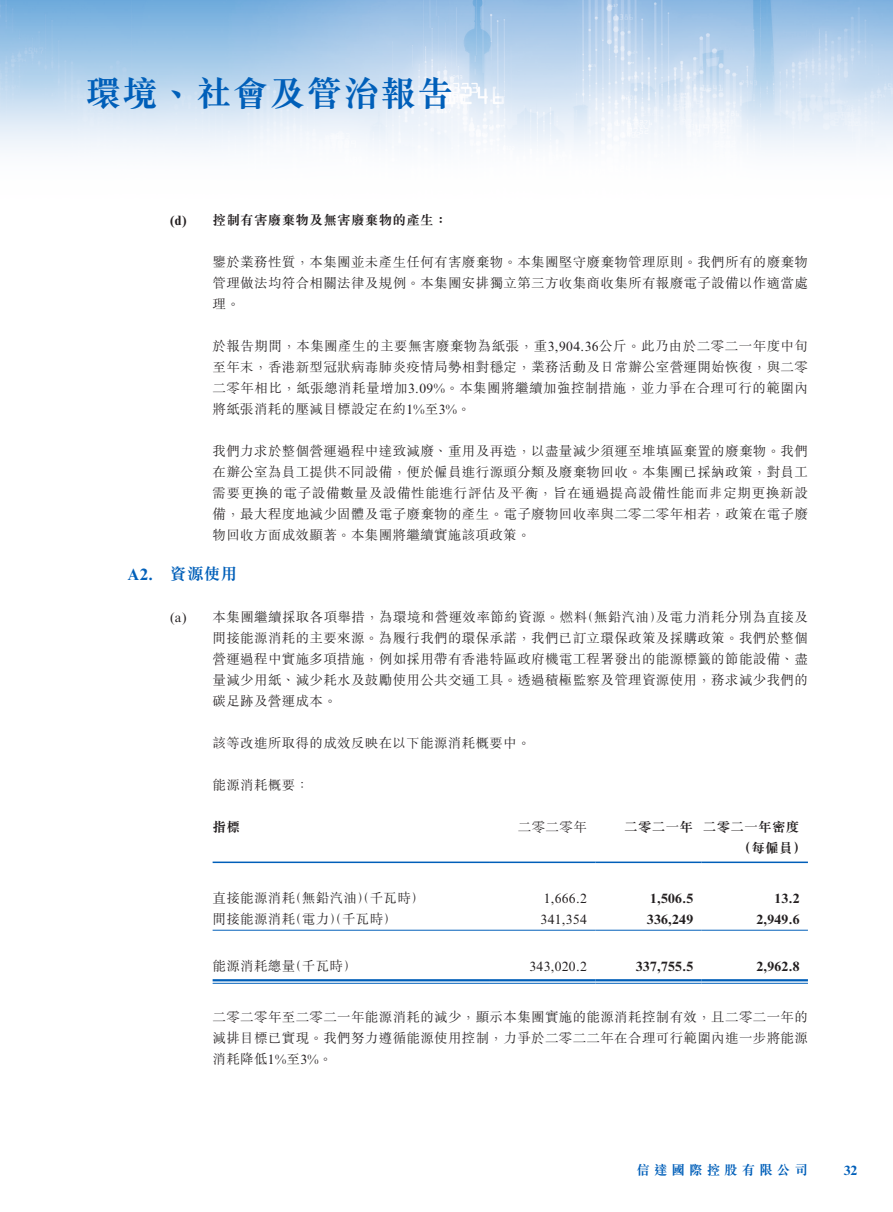
<style>
.page{position:relative;width:893px;height:1212px;background:#fff}
.page>*{position:absolute;margin:0;border:0;box-sizing:border-box;transform-origin:0 0}
.t1{font:700 36px "M Sung HK";letter-spacing:.025em;color:#005fb9}
.t2{font:700 16.5px "M Sung HK";color:#005fb9}
.t3{font:700 16.5px "Times New Roman MT Std";color:#005fb9}
.t4{font:300 13.5px/21px "M Sung HK";letter-spacing:.025em;color:#231f20;text-align:justify}
.t5{font:700 13.5px "Times New Roman MT Std";letter-spacing:.025em;color:#231f20}
.t6{font:700 13.5px "M Sung HK";letter-spacing:.025em;color:#231f20}
.t7{font:13.5px "Times New Roman MT Std";letter-spacing:.025em;color:#231f20}
.t8{font:700 13.5px "M Sung HK";letter-spacing:.3em;color:#005fb9}
.t9{font:700 13.5px "Times New Roman MT Std";color:#005fb9}
.s1{font-family:"Times New Roman MT Std";font-weight:400}
.s2{font-weight:300}
</style>
<div class="page">
<img style="left:0;top:0;width:893px;height:151px">
<hr style="left:213px;top:861px;width:276px;height:2px;background:#005fb9">
<hr style="left:489px;top:861px;width:106px;height:2px;background:#005fb9">
<hr style="left:595px;top:861px;width:107px;height:2px;background:#005fb9">
<hr style="left:702px;top:861px;width:106px;height:2px;background:#005fb9">
<hr style="left:213px;top:930px;width:276px;height:1px;background:#005fb9">
<hr style="left:489px;top:930px;width:106px;height:1px;background:#005fb9">
<hr style="left:595px;top:930px;width:107px;height:1px;background:#005fb9">
<hr style="left:702px;top:930px;width:106px;height:1px;background:#005fb9">
<hr style="left:213px;top:979px;width:276px;height:2px;background:#005fb9">
<hr style="left:213px;top:983px;width:276px;height:1px;background:#005fb9">
<hr style="left:489px;top:979px;width:106px;height:2px;background:#005fb9">
<hr style="left:489px;top:983px;width:106px;height:1px;background:#005fb9">
<hr style="left:595px;top:979px;width:107px;height:2px;background:#005fb9">
<hr style="left:595px;top:983px;width:107px;height:1px;background:#005fb9">
<hr style="left:702px;top:979px;width:106px;height:2px;background:#005fb9">
<hr style="left:702px;top:983px;width:106px;height:1px;background:#005fb9">
<h1 class="t1" style="left:85px;top:75px;width:370px">環境、社會及管治報告</h1>
<p class="t3" style="left:128px;top:564px;width:27px">A2.</p>
<p class="t5" style="left:170px;top:212px;width:18px">d( )</p>
<p class="t6" style="left:213px;top:213px;width:236px">控制有害廢棄物及無害廢棄物的產生：</p>
<p class="t4" style="left:213px;top:250px;width:597px">鑒於業務性質，本集團並未產生任何有害廢棄物。本集團堅守廢棄物管理原則。我們所有的廢棄物管理做法均符合相關法律及規例。本集團安排獨立第三方收集商收集所有報廢電子設備以作適當處理。</p>
<p class="t4" style="left:213px;top:334px;width:597px">於報告期間，本集團產生的主要無害廢棄物為紙張，重<span class="s1">3,904.36</span>公斤。此乃由於二零二一年度中旬至年末，香港新型冠狀病毒肺炎疫情局勢相對穩定，業務活動及日常辦公室營運開始恢復，與二零二零年相比，紙張總消耗量增加<span class="s1">3.09%</span>。本集團將繼續加強控制措施，並力爭在合理可行的範圍內將紙張消耗的壓減目標設定在約<span class="s1">1%</span>至<span class="s1">3%</span>。</p>
<p class="t4" style="left:213px;top:439px;width:597px">我們力求於整個營運過程中達致減廢、重用及再造，以盡量減少須運至堆填區棄置的廢棄物。我們在辦公室為員工提供不同設備，便於僱員進行源頭分類及廢棄物回收。本集團已採納政策，對員工需要更換的電子設備數量及設備性能進行評估及平衡，旨在通過提高設備性能而非定期更換新設備，最大程度地減少固體及電子廢棄物的產生。電子廢物回收率與二零二零年相若，政策在電子廢物回收方面成效顯著。本集團將繼續實施該項政策。</p>
<p class="t2" style="left:170px;top:566px;width:69px">資源使用</p>
<p class="t7" style="left:170px;top:610px;width:18px">a( )</p>
<p class="t4" style="left:213px;top:606px;width:376px">本集團繼續採取各項舉措，為環境和營運效率節約資源。燃料</p>
<p class="t4" style="left:656px;top:606px;width:154px">及電力消耗分別為直接及</p>
<p class="t4" style="left:580px;top:606px;width:84px">（無鉛汽油）</p>
<p class="t4" style="left:213px;top:627px;width:597px">間接能源消耗的主要來源。為履行我們的環保承諾，我們已訂立環保政策及採購政策。我們於整個營運過程中實施多項措施，例如採用帶有香港特區政府機電工程署發出的能源標籤的節能設備、盡量減少用紙、減少耗水及鼓勵使用公共交通工具。透過積極監察及管理資源使用，務求減少我們的碳足跡及營運成本。</p>
<p class="t4" style="left:213px;top:732px;width:319px">該等改進所取得的成效反映在以下能源消耗概要中。</p>
<p class="t4" style="left:213px;top:774px;width:98px">能源消耗概要：</p>
<p class="t6" style="left:703px;top:820px;width:98px">二零二<span class="s2">一</span>年密度</p>
<p class="t4" style="left:518px;top:816px;width:70px">二零二零年</p>
<p class="t6" style="left:213px;top:820px;width:29px">指標</p>
<p class="t6" style="left:624px;top:820px;width:70px">二零二<span class="s2">一</span>年</p>
<p class="t4" style="left:288px;top:887px;width:138px">（無鉛汽油）（千瓦時(</p>
<p class="t4" style="left:213px;top:887px;width:84px">直接能源消耗</p>
<p class="t7" style="left:544px;top:891px;width:45px">1,666.2</p>
<p class="t5" style="left:650px;top:890px;width:45px">1,506.5</p>
<p class="t6" style="left:738px;top:841px;width:70px">（每僱員(</p>
<p class="t5" style="left:774px;top:890px;width:26px">13.2</p>
<p class="t4" style="left:288px;top:908px;width:110px">（電力）（千瓦時(</p>
<p class="t4" style="left:213px;top:908px;width:84px">間接能源消耗</p>
<p class="t7" style="left:541px;top:912px;width:48px">341,354</p>
<p class="t5" style="left:647px;top:911px;width:48px">336,249</p>
<p class="t5" style="left:756px;top:911px;width:45px">2,949.6</p>
<p class="t4" style="left:288px;top:954px;width:70px">（千瓦時(</p>
<p class="t4" style="left:213px;top:954px;width:84px">能源消耗總量</p>
<p class="t4" style="left:213px;top:1006px;width:597px">二零二零年至二零二一年能源消耗的減少，顯示本集團實施的能源消耗控制有效，且二零二一年的減排目標已實現。我們努力遵循能源使用控制，力爭於二零二二年在合理可行範圍內進一步將能源消耗降低<span class="s1">1%</span>至<span class="s1">3%</span>。</p>
<p class="t7" style="left:530px;top:958px;width:59px">343,020.2</p>
<p class="t5" style="left:636px;top:958px;width:59px">337,755.5</p>
<p class="t5" style="left:756px;top:958px;width:45px">2,962.8</p>
<p class="t8" style="left:636px;top:1164px;width:173px">信達國際控股有限公司</p>
<p class="t9" style="left:844px;top:1162px;width:15px">32</p>
</div>
